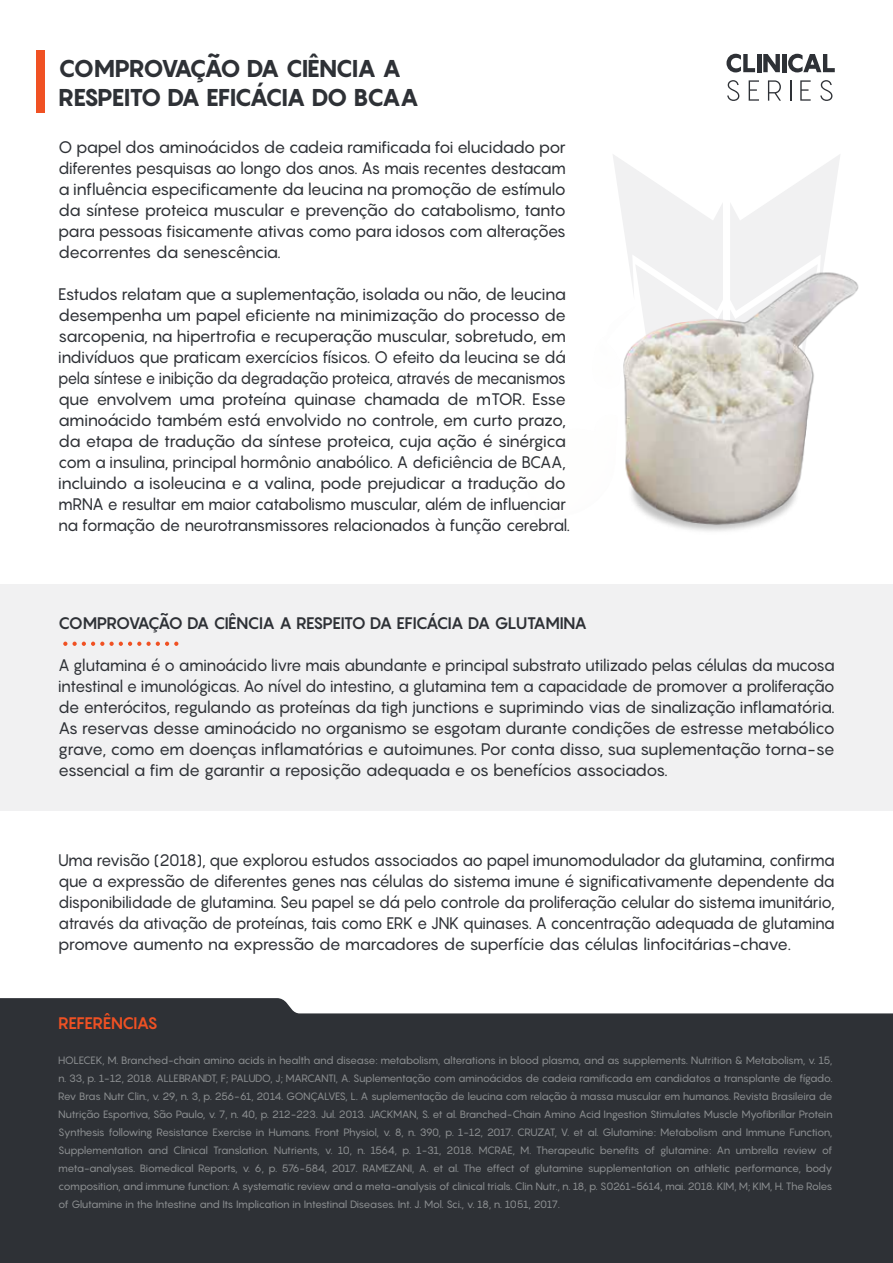
<style>
.page{position:relative;width:893px;height:1263px;background:#fff}
.page>*{position:absolute;margin:0;border:0;box-sizing:border-box;transform-origin:0 0}
.t1{font:800 24px/28.8px "Pangram";letter-spacing:-.075em;color:#2e3136}
.t2{font:16.5px/21px "Pangram";letter-spacing:-.06em;color:#2e3136;text-align:justify}
.t3{font:16.5px/21px "Pangram";letter-spacing:-.06em;color:#2e3136;text-align:justify;scale:.95 1}
.t4{font:700 16.5px "Pangram";letter-spacing:-.065em;color:#2e3136}
.t5{font:700 16.5px "Pangram";letter-spacing:-.04em;color:#f05123}
.t6{font:10.5px/18px "Pangram";letter-spacing:-.045em;color:#8b8e90;text-align:justify}
</style>
<div class="page">
<svg style="left:613px;top:155px;width:65px;height:43px"></svg>
<svg style="left:775px;top:155px;width:65px;height:43px"></svg>
<img style="left:619px;top:198px;width:240px;height:333px">
<div style="left:0;top:998px;width:893px;height:265px;background:#2e3136"></div>
<svg style="left:727px;top:80px;width:12px;height:21px"></svg>
<svg style="left:749px;top:80px;width:10px;height:21px"></svg>
<svg style="left:768px;top:80px;width:13px;height:21px"></svg>
<svg style="left:790px;top:80px;width:1px;height:21px"></svg>
<svg style="left:800px;top:80px;width:11px;height:21px"></svg>
<svg style="left:820px;top:80px;width:12px;height:21px"></svg>
<svg style="left:726px;top:54px;width:29px;height:18px"></svg>
<hr style="left:757px;top:54px;width:4px;height:18px;background:#2e3136">
<svg style="left:763px;top:54px;width:17px;height:18px"></svg>
<hr style="left:782px;top:54px;width:4px;height:18px;background:#2e3136">
<svg style="left:788px;top:54px;width:47px;height:18px"></svg>
<div style="left:0;top:584px;width:893px;height:226px;background:#f1f1f2"></div>
<svg style="left:63px;top:642px;width:4px;height:4px"></svg>
<svg style="left:73px;top:642px;width:105px;height:4px"></svg>
<div style="left:36px;top:50px;width:9px;height:63px;background:#f05123"></div>
<h1 class="t1" style="left:58px;top:54px;width:362px">COMPROVAÇÃO DA CIÊNCIA A<br>RESPEITO DA EFICÁCIA DO BCAA</h1>
<p class="t2" style="left:58px;top:136px;width:509px">O papel dos aminoácidos de cadeia ramificada foi elucidado por diferentes pesquisas ao longo dos anos. As mais recentes destacam a influência especificamente da leucina na promoção de estímulo da síntese proteica muscular e prevenção do catabolismo, tanto para pessoas fisicamente ativas como para idosos com alterações decorrentes da senescência.</p>
<p class="t2" style="left:58px;top:283px;width:513px;text-align:left">Estudos relatam que a suplementação, isolada ou não, de leucina desempenha um papel eficiente na minimização do processo de sarcopenia, na hipertrofia e recuperação muscular, sobretudo, em indivíduos que praticam exercícios físicos. O efeito da leucina se dá pela síntese e inibição da degradação proteica, através de mecanismos que envolvem uma proteína quinase chamada de mTOR. Esse aminoácido também está envolvido no controle, em curto prazo, da etapa de tradução da síntese proteica, cuja ação é sinérgica com a insulina, principal hormônio anabólico. A deficiência de BCAA, incluindo a isoleucina e a valina, pode prejudicar a tradução do mRNA e resultar em maior catabolismo muscular, além de influenciar na formação de neurotransmissores relacionados à função cerebral.</p>
<h2 class="t4" style="left:58px;top:612px;width:531px">COMPROVAÇÃO DA CIÊNCIA A RESPEITO DA EFICÁCIA DA GLUTAMINA</h2>
<p class="t3" style="left:58px;top:654px;width:819px">A glutamina é o aminoácido livre mais abundante e principal substrato utilizado pelas células da mucosa intestinal e imunológicas. Ao nível do intestino, a glutamina tem a capacidade de promover a proliferação de enterócitos, regulando as proteínas da tigh junctions e suprimindo vias de sinalização inflamatória.<br>As reservas desse aminoácido no organismo se esgotam durante condições de estresse metabólico grave, como em doenças inflamatórias e autoimunes. Por conta disso, sua suplementação torna-se essencial a fim de garantir a reposição adequada e os benefícios associados.</p>
<p class="t3" style="left:58px;top:849px;width:819px">Uma revisão (2018), que explorou estudos associados ao papel imunomodulador da glutamina, confirma que a expressão de diferentes genes nas células do sistema imune é significativamente dependente da disponibilidade de glutamina. Seu papel se dá pelo controle da proliferação celular do sistema imunitário, através da ativação de proteínas, tais como ERK e JNK quinases. A concentração adequada de glutamina promove aumento na expressão de marcadores de superfície das células linfocitárias-chave.</p>
<h2 class="t5" style="left:58px;top:1012px;width:101px">REFERÊNCIAS</h2>
<p class="t6" style="left:58px;top:1051px;width:776px">HOLECEK, M. Branched-chain amino acids in health and disease: metabolism, alterations in blood plasma, and as supplements. Nutrition &amp; Metabolism, v. 15, n. 33, p. 1-12, 2018. ALLEBRANDT, F; PALUDO, J; MARCANTI, A. Suplementação com aminoácidos de cadeia ramificada em candidatos a transplante de fígado.<br>Rev Bras Nutr Clin., v. 29, n. 3, p. 256-61, 2014. GONÇALVES, L. A suplementação de leucina com relação à massa muscular em humanos. Revista Brasileira de Nutrição Esportiva, São Paulo, v. 7, n. 40, p. 212-223. Jul. 2013. JACKMAN, S. et al. Branched-Chain Amino Acid Ingestion Stimulates Muscle Myofibrillar Protein Synthesis following Resistance Exercise in Humans. Front Physiol, v. 8, n. 390, p. 1-12, 2017. CRUZAT, V. et al. Glutamine: Metabolism and Immune Function, Supplementation and Clinical Translation. Nutrients, v. 10, n. 1564, p. 1-31, 2018. MCRAE, M. Therapeutic benefits of glutamine: An umbrella review of meta-analyses. Biomedical Reports, v. 6, p. 576-584, 2017. RAMEZANI, A. et al. The effect of glutamine supplementation on athletic performance, body composition, and immune function: A systematic review and a meta-analysis of clinical trials. Clin Nutr., n. 18, p. S0261-5614, mai. 2018. KIM, M; KIM, H. The Roles of Glutamine in the Intestine and Its Implication in Intestinal Diseases. Int. J. Mol. Sci., v. 18, n. 1051, 2017.</p>
</div>
